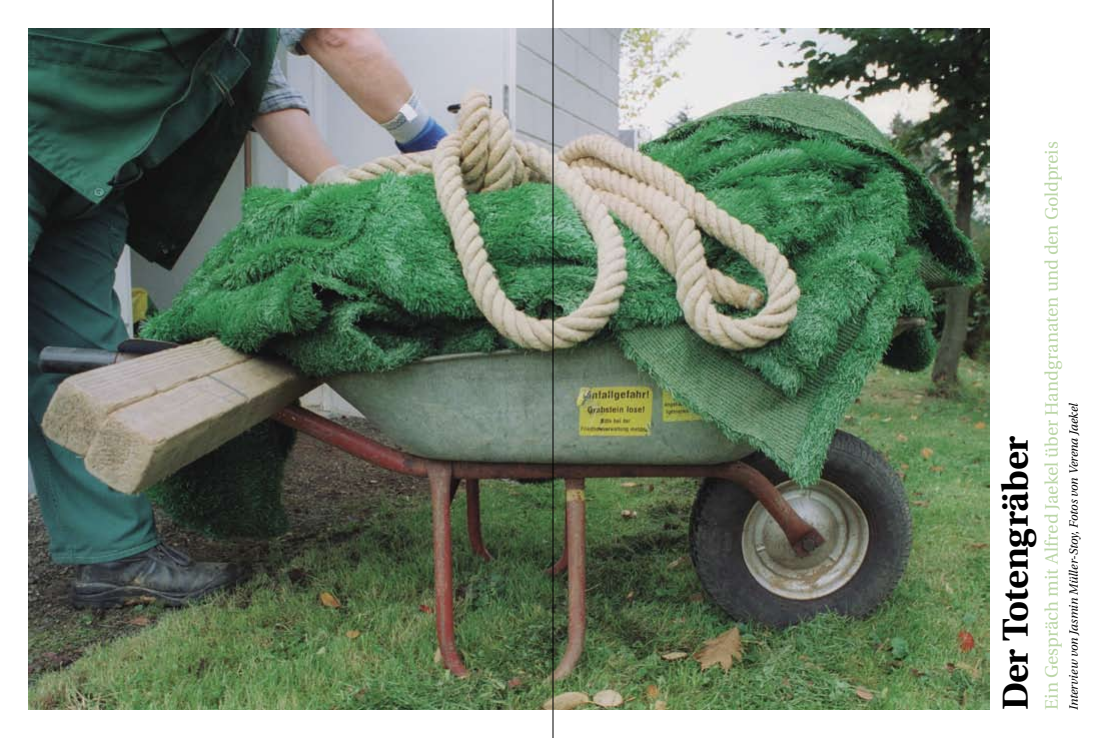
<style>
.page{position:relative;width:1106px;height:738px;background:#fff}
.page>*{position:absolute;margin:0;border:0;box-sizing:border-box;transform-origin:0 0}
.t1{font:700 36px "Utopia";letter-spacing:-.01em;color:#000}
.t2{font:18px "Utopia";letter-spacing:-.005em;color:#bbd6a7}
.t3{font:italic 12px "Utopia";letter-spacing:-.015em;color:#000}
</style>
<div class="page">
<img style="left:28px;top:28px;width:961px;height:681px">
<hr style="left:553px;top:0;width:1px;height:737px;background:#000">
<p class="t2" style="left:1041px;top:709px;width:570px;rotate:-90deg">Ein Gespräch mit Alfred Jaekel über Handgranaten und den Goldpreis</p>
<p class="t3" style="left:1067px;top:709px;width:308px;rotate:-90deg">Interview von Jasmin Müller-Stoy, Fotos von Verena Jaekel</p>
<h1 class="t1" style="left:994px;top:709px;width:275px;rotate:-90deg">Der Totengräber</h1>
</div>
